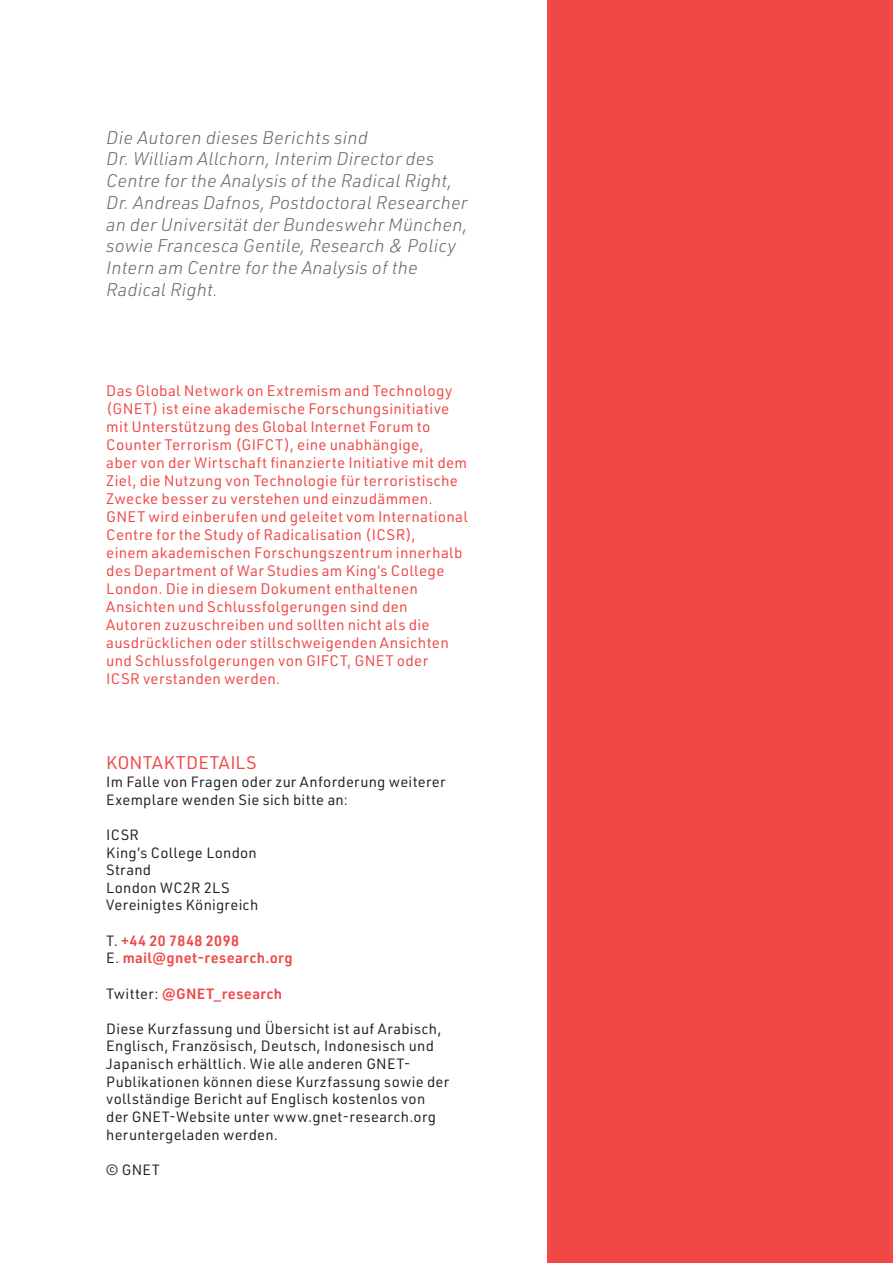
<style>
.page{position:relative;width:893px;height:1263px;background:#fff}
.page>*{position:absolute;margin:0;border:0;box-sizing:border-box;transform-origin:0 0}
.t1{font:italic 300 18px/21.8px "URWDIN";letter-spacing:.01em;color:#6c6d70}
.t2{font:18px "URWDIN";letter-spacing:.02em;color:#ef4846}
.t3{font:15px/18px "URWDIN";letter-spacing:.02em;color:#ef4846}
.t4{font:14.7px/17.5px "URWDIN";letter-spacing:.015em;color:#231f20}
.t5{font:600 14.7px/17.5px "URWDIN";letter-spacing:.025em;color:#ef4846}
.s1{font-weight:400;color:#231f20}
</style>
<div class="page">
<div style="left:547px;top:0;width:346px;height:1263px;background:#ef4846"></div>
<p class="t1" style="left:106px;top:126px;width:363px">Die Autoren dieses Berichts sind<br>Dr. William Allchorn, Interim Director des Centre for the Analysis of the Radical Right, Dr. Andreas Dafnos, Postdoctoral Researcher an der Universität der Bundeswehr München, sowie Francesca Gentile, Research &amp; Policy Intern am Centre for the Analysis of the Radical Right.</p>
<p class="t3" style="left:106px;top:382px;width:363px">Das Global Network on Extremism and Technology (GNET) ist eine akademische Forschungsinitiative mit Unterstützung des Global Internet Forum to Counter Terrorism (GIFCT), eine unabhängige,<br>aber von der Wirtschaft finanzierte Initiative mit dem Ziel, die Nutzung von Technologie für terroristische Zwecke besser zu verstehen und einzudämmen.<br>GNET wird einberufen und geleitet vom International Centre for the Study of Radicalisation (ICSR),<br>einem akademischen Forschungszentrum innerhalb des Department of War Studies am King’s College London. Die in diesem Dokument enthaltenen Ansichten und Schlussfolgerungen sind den<br>Autoren zuzuschreiben und sollten nicht als die ausdrücklichen oder stillschweigenden Ansichten und Schlussfolgerungen von GIFCT, GNET oder<br>ICSR verstanden werden.</p>
<p class="t2" style="left:106px;top:751px;width:152px">KONTAKTDETAILS</p>
<p class="t4" style="left:106px;top:773px;width:341px">Im Falle von Fragen oder zur Anforderung weiterer<br>Exemplare wenden Sie sich bitte an:</p>
<p class="t4" style="left:106px;top:825px;width:154px">ICSR<br>King’s College London<br>Strand<br>London WC2R 2LS<br>Vereinigtes Königreich</p>
<p class="t5" style="left:106px;top:931px;width:188px"><span class="s1">T.</span> +44 20 7848 2098<br><span class="s1">E.</span> mail@gnet-research.org</p>
<p class="t5" style="left:106px;top:984px;width:177px"><span class="s1">Twitter:</span> @GNET_research</p>
<p class="t4" style="left:106px;top:1019px;width:344px">Diese Kurzfassung und Übersicht ist auf Arabisch, Englisch, Französisch, Deutsch, Indonesisch und Japanisch erhältlich. Wie alle anderen GNET-Publikationen können diese Kurzfassung sowie der vollständige Bericht auf Englisch kostenlos von der GNET-Website unter www.gnet-research.org heruntergeladen werden.</p>
<p class="t4" style="left:106px;top:1160px;width:55px">© GNET</p>
</div>
